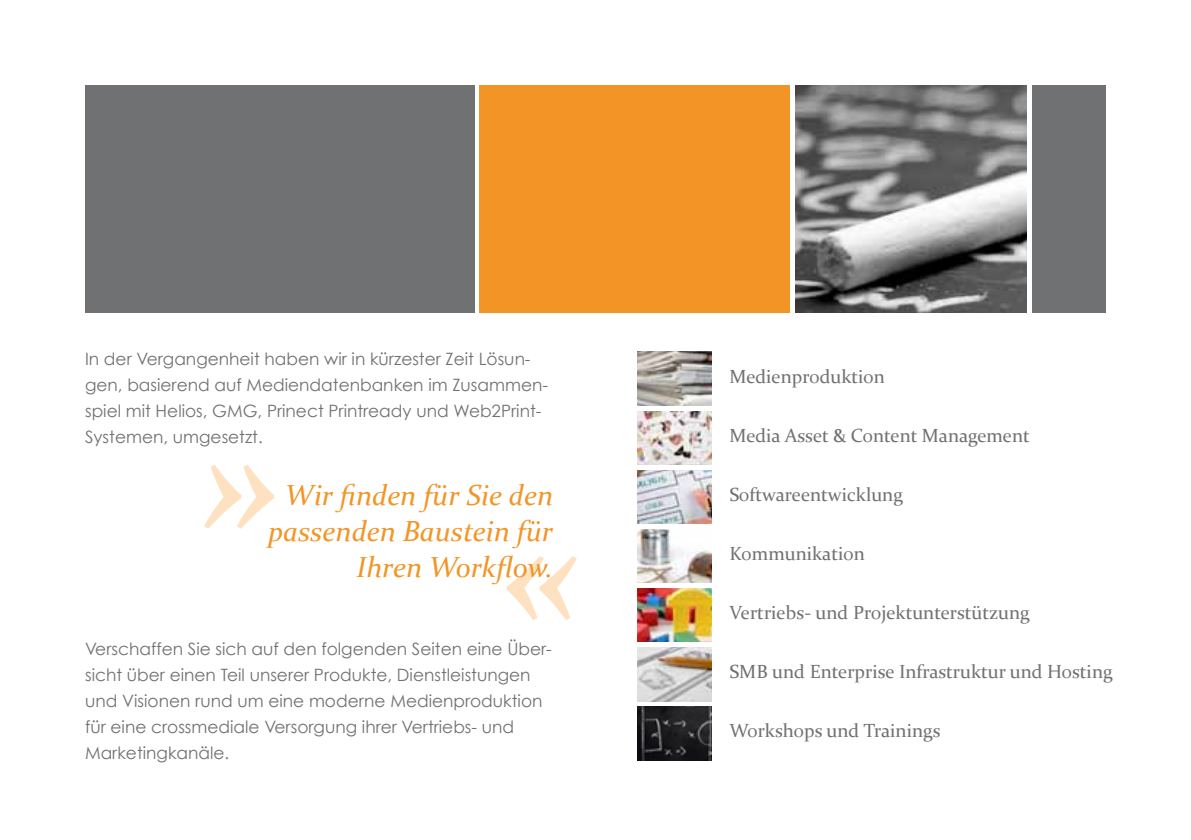
<style>
.page{position:relative;width:1191px;height:840px;background:#fff}
.page>*{position:absolute;margin:0;border:0;box-sizing:border-box;transform-origin:0 0}
.t1{font:italic 700 160px "Constantia";color:#fde1c1}
.t2{font:italic 29px/36px "Constantia";color:#f39526;text-align:right}
.t3{font:19px "Constantia";color:#707172}
.t4{font:17px/26px "Century Gothic";color:#707172}
</style>
<div class="page">
<div style="left:85px;top:85px;width:389px;height:227px;background:#707172"></div>
<div style="left:480px;top:85px;width:310px;height:227px;background:#f39526"></div>
<img style="left:795px;top:85px;width:232px;height:227px">
<div style="left:1032px;top:85px;width:74px;height:227px;background:#707172"></div>
<img style="left:638px;top:351px;width:73px;height:54px">
<img style="left:638px;top:411px;width:73px;height:53px">
<img style="left:638px;top:470px;width:73px;height:53px">
<img style="left:638px;top:529px;width:73px;height:53px">
<img style="left:638px;top:588px;width:73px;height:53px">
<img style="left:638px;top:647px;width:73px;height:53px">
<img style="left:638px;top:706px;width:73px;height:53px">
<p class="t4" style="left:85px;top:345px;width:464px">In der Vergangenheit haben wir in kürzester Zeit Lösun&shy;gen, basierend auf Mediendatenbanken im Zusammen&shy;spiel mit Helios, GMG, Prinect Printready und Web2Print-Systemen, umgesetzt.</p>
<h2 class="t2" style="left:268px;top:475px;width:286px">Wir finden für Sie den passenden Baustein für<br>Ihren Workflow.</h2>
<h1 class="t1" style="left:200px;top:368px;width:83px">»</h1>
<h1 class="t1" style="left:581px;top:716px;width:83px;rotate:-180deg">»</h1>
<p class="t4" style="left:85px;top:635px;width:468px">Verschaffen Sie sich auf den folgenden Seiten eine Über&shy;sicht über einen Teil unserer Produkte, Dienstleistungen und Visionen rund um eine moderne Medienproduktion für eine crossmediale Versorgung ihrer Vertriebs- und Marketingkanäle.</p>
<p class="t3" style="left:729px;top:363px;width:157px">Medienproduktion</p>
<p class="t3" style="left:729px;top:422px;width:302px">Media Asset &amp; Content Management</p>
<p class="t3" style="left:729px;top:481px;width:175px">Softwareentwicklung</p>
<p class="t3" style="left:729px;top:540px;width:137px">Kommunikation</p>
<p class="t3" style="left:729px;top:599px;width:302px">Vertriebs- und Projektunterstützung</p>
<p class="t3" style="left:729px;top:658px;width:385px">SMB und Enterprise Infrastruktur und Hosting</p>
<p class="t3" style="left:729px;top:717px;width:212px">Workshops und Trainings</p>
</div>
